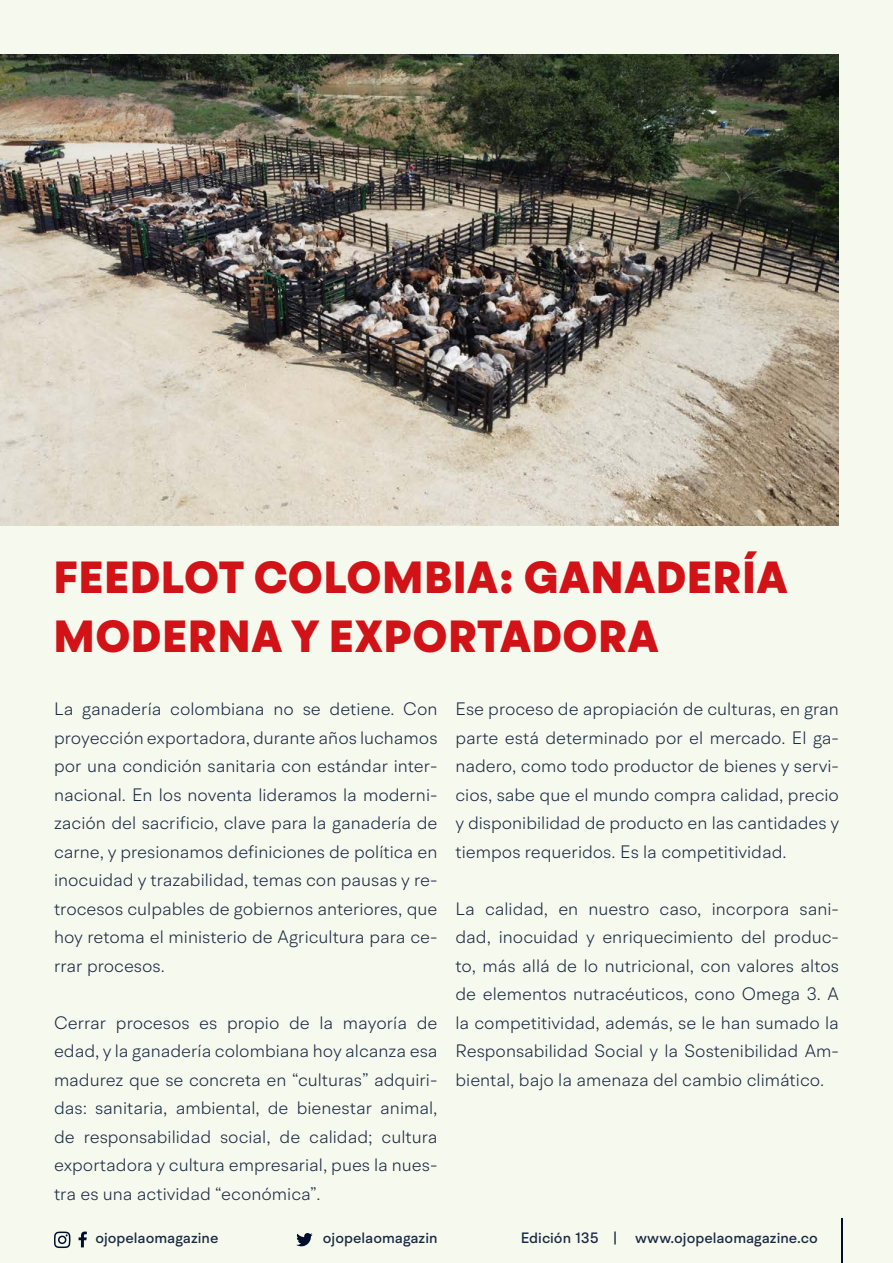
<style>
.page{position:relative;width:893px;height:1263px;background:#f6f9ee}
.page>*{position:absolute;margin:0;border:0;box-sizing:border-box;transform-origin:0 0}
.t1{font:900 45px/58.5px "BR Hendrix";letter-spacing:.01em;color:#d11217}
.t2{font:300 18px/28.5px "BR Hendrix";color:#1b2943;text-align:justify}
.t3{font:500 15px "BR Hendrix";color:#1b2943}
</style>
<div class="page">
<svg style="left:296px;top:1233px;width:17px;height:13px"></svg>
<svg style="left:79px;top:1231px;width:8px;height:16px"></svg>
<svg style="left:54px;top:1231px;width:17px;height:17px"></svg>
<hr style="left:841px;top:1219px;width:1px;height:44px;background:#000f2b">
<img style="left:0;top:54px;width:839px;height:472px">
<h1 class="t1" style="left:53px;top:549px;width:736px">FEEDLOT COLOMBIA: GANADERÍA<br>MODERNA Y EXPORTADORA</h1>
<p class="t2" style="left:54px;top:695px;width:385px">La ganadería colombiana no se detiene. Con proyección exportadora, durante años luchamos por una condición sanitaria con estándar inter&shy;nacional. En los noventa lideramos la moderni&shy;zación del sacrificio, clave para la ganadería de carne, y presionamos definiciones de política en inocuidad y trazabilidad, temas con pausas y re&shy;trocesos culpables de gobiernos anteriores, que hoy retoma el ministerio de Agricultura para ce&shy;rrar procesos.</p>
<p class="t2" style="left:54px;top:1008px;width:385px">Cerrar procesos es propio de la mayoría de edad, y la ganadería colombiana hoy alcanza esa madurez que se concreta en “culturas” adquiri&shy;das: sanitaria, ambiental, de bienestar animal, de responsabilidad social, de calidad; cultura exportadora y cultura empresarial, pues la nues&shy;tra es una actividad “económica”.</p>
<p class="t2" style="left:455px;top:694px;width:385px">Ese proceso de apropiación de culturas, en gran parte está determinado por el mercado. El ga&shy;nadero, como todo productor de bienes y servi&shy;cios, sabe que el mundo compra calidad, precio y disponibilidad de producto en las cantidades y tiempos requeridos. Es la competitividad.</p>
<p class="t2" style="left:455px;top:894px;width:385px">La calidad, en nuestro caso, incorpora sani&shy;dad, inocuidad y enriquecimiento del produc&shy;to, más allá de lo nutricional, con valores altos de elementos nutracéuticos, cono Omega 3. A la competitividad, además, se le han sumado la Responsabilidad Social y la Sostenibilidad Am&shy;biental, bajo la amenaza del cambio climático.</p>
<p class="t3" style="left:95px;top:1229px;width:125px">ojopelaomagazine</p>
<p class="t3" style="left:323px;top:1229px;width:116px">ojopelaomagazin</p>
<p class="t3" style="left:521px;top:1229px;width:299px">Edición 135 | www.ojopelaomagazine.co</p>
</div>
